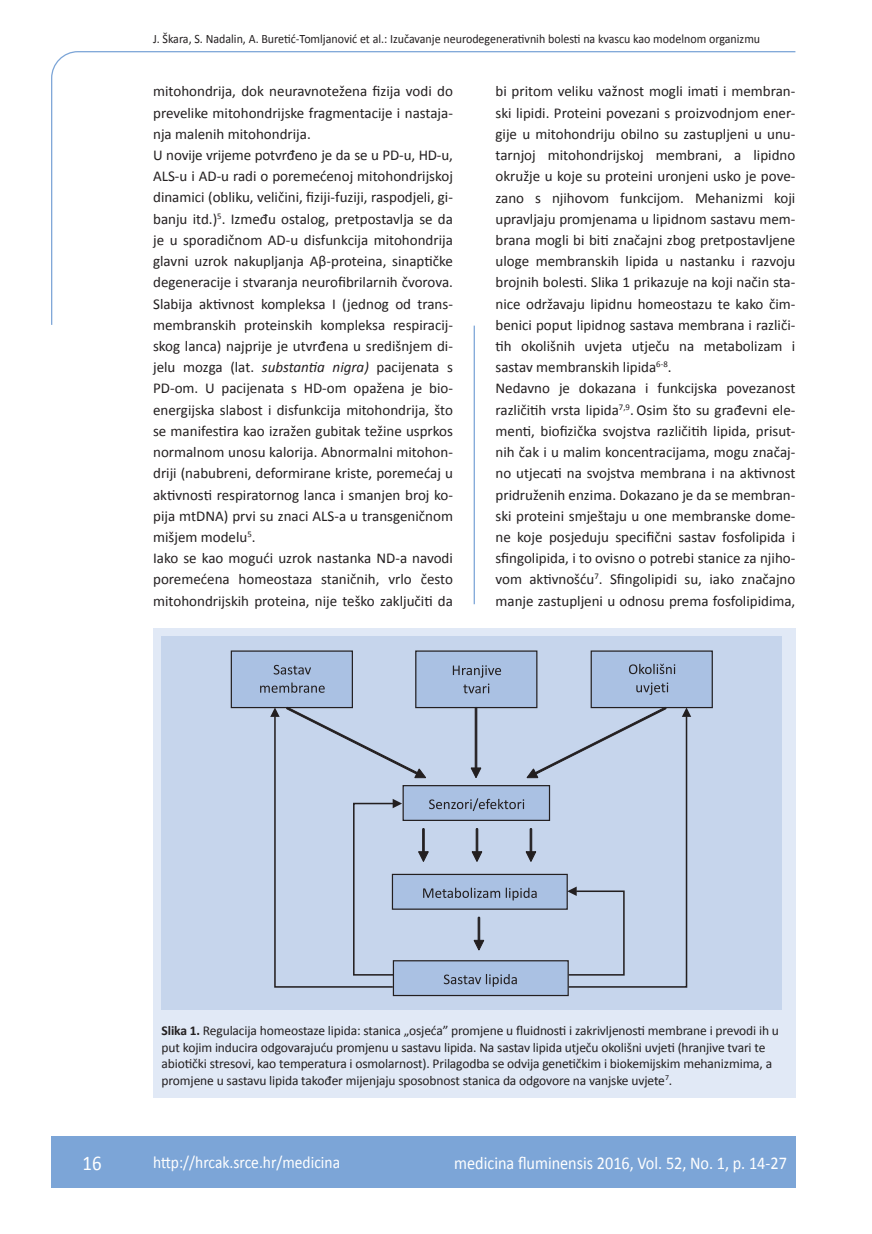
<style>
.page{position:relative;width:872px;height:1234px;background:#fff}
.page>*{position:absolute;margin:0;border:0;box-sizing:border-box;transform-origin:0 0}
.t1{font:21px "Calibri";color:#fff;scale:.9 1}
.t2{font:18px "Calibri";color:#fff;scale:.9 1}
.t3{font:17.25px "Calibri";color:#fff;scale:.9 1}
.t4{font:15px/21.1px "Calibri";color:#231f20}
.t5{font:13.5px/16.5px "Calibri";letter-spacing:-.01em;color:#231f20}
.t6{font:12.75px "Calibri";color:#231f20;scale:.94 1}
.s1{font-style:italic}
.s2{font-weight:700}
</style>
<div class="page">
<svg style="left:51px;top:51px;width:745px;height:274px"></svg>
<hr style="left:473px;top:325px;width:2px;height:279px;background:#7ca5d7">
<div style="left:51px;top:1135px;width:744px;height:51px;background:#7ca5d7"></div>
<div style="left:153px;top:628px;width:642px;height:469px;background:#e1e9f6"></div>
<div style="left:162px;top:636px;width:620px;height:373px;background:#c6d5ec"></div>
<div style="left:231px;top:651px;width:121px;height:56px;background:#aac1e3"></div>
<div style="left:231px;top:650px;width:122px;height:58px;border:1px solid #231f20"></div>
<svg style="left:274px;top:664px;width:37px;height:10px"></svg>
<svg style="left:260px;top:682px;width:65px;height:10px"></svg>
<div style="left:416px;top:651px;width:121px;height:56px;background:#aac1e3"></div>
<div style="left:415px;top:650px;width:122px;height:58px;border:1px solid #231f20"></div>
<svg style="left:453px;top:665px;width:48px;height:12px"></svg>
<svg style="left:463px;top:683px;width:26px;height:10px"></svg>
<div style="left:591px;top:651px;width:121px;height:56px;background:#aac1e3"></div>
<div style="left:590px;top:650px;width:123px;height:58px;border:1px solid #231f20"></div>
<svg style="left:629px;top:663px;width:46px;height:11px"></svg>
<svg style="left:636px;top:682px;width:32px;height:12px"></svg>
<div style="left:393px;top:960px;width:175px;height:35px;background:#aac1e3"></div>
<svg style="left:270px;top:707px;width:421px;height:281px"></svg>
<p class="t6" style="left:153px;top:30px;width:647px">J. Škara, S. Nadalin, A. Buretić-Tomljanović et al.: Izučavanje neurodegenerativnih bolesti na kvascu kao modelnom organizmu</p>
<p class="t4" style="left:153px;top:80px;width:301px">mitohondrija, dok neuravnotežena fizija vodi do prevelike mitohondrijske fragmentacije i nastaja&shy;nja malenih mitohondrija.<br>U novije vrijeme potvrđeno je da se u PD-u, HD-u, ALS-u i AD-u radi o poremećenoj mitohondrijskoj dinamici (obliku, veličini, fiziji-fuziji, raspodjeli, gi&shy;banju itd.)<sup>5</sup>. Između ostalog, pretpostavlja se da je u sporadičnom AD-u disfunkcija mitohondrija glavni uzrok nakupljanja Aβ-proteina, sinaptičke degeneracije i stvaranja neurofibrilarnih čvorova.<br>Slabija aktivnost kompleksa I (jednog od trans&shy;membranskih proteinskih kompleksa respiracij&shy;skog lanca) najprije je utvrđena u središnjem di&shy;jelu mozga (lat. <span class="s1">substantia nigra)</span> pacijenata s PD-om. U pacijenata s HD-om opažena je bio&shy;energijska slabost i disfunkcija mitohondrija, što se manifestira kao izražen gubitak težine usprkos normalnom unosu kalorija. Abnormalni mitohon&shy;driji (nabubreni, deformirane kriste, poremećaj u aktivnosti respiratornog lanca i smanjen broj ko&shy;pija mtDNA) prvi su znaci ALS-a u transgeničnom mišjem modelu<sup>5</sup>.<br>Iako se kao mogući uzrok nastanka ND-a navodi poremećena homeostaza staničnih, vrlo često mitohondrijskih proteina, nije teško zaključiti da</p>
<p class="t4" style="left:495px;top:80px;width:301px">bi pritom veliku važnost mogli imati i membran&shy;ski lipidi. Proteini povezani s proizvodnjom ener&shy;gije u mitohondriju obilno su zastupljeni u unu&shy;tarnjoj mitohondrijskoj membrani, a lipidno okružje u koje su proteini uronjeni usko je pove&shy;zano s njihovom funkcijom. Mehanizmi koji upravljaju promjenama u lipidnom sastavu mem&shy;brana mogli bi biti značajni zbog pretpostavljene uloge membranskih lipida u nastanku i razvoju brojnih bolesti. Slika 1 prikazuje na koji način sta&shy;nice održavaju lipidnu homeostazu te kako čim&shy;benici poput lipidnog sastava membrana i različi&shy;tih okolišnih uvjeta utječu na metabolizam i sastav membranskih lipida<sup>6-8</sup>.<br>Nedavno je dokazana i funkcijska povezanost različitih vrsta lipida<sup>7,9</sup>. Osim što su građevni ele&shy;menti, biofizička svojstva različitih lipida, prisut&shy;nih čak i u malim koncentracijama, mogu značaj&shy;no utjecati na svojstva membrana i na aktivnost pridruženih enzima. Dokazano je da se membran&shy;ski proteini smještaju u one membranske dome&shy;ne koje posjeduju specifični sastav fosfolipida i sfingolipida, i to ovisno o potrebi stanice za njiho&shy;vom aktivnošću<sup>7</sup>. Sfingolipidi su, iako značajno manje zastupljeni u odnosu prema fosfolipidima,</p>
<p class="t5" style="left:162px;top:1021px;width:619px"><span class="s2">Slika 1.</span> Regulacija homeostaze lipida: stanica „osjeća” promjene u fluidnosti i zakrivljenosti membrane i prevodi ih u put kojim inducira odgovarajuću promjenu u sastavu lipida. Na sastav lipida utječu okolišni uvjeti (hranjive tvari te abiotički stresovi, kao temperatura i osmolarnost). Prilagodba se odvija genetičkim i biokemijskim mehanizmima, a promjene u sastavu lipida također mijenjaju sposobnost stanica da odgovore na vanjske uvjete<sup>7</sup>.</p>
<h1 class="t1" style="left:82px;top:1149px;width:23px">16</h1>
<p class="t3" style="left:153px;top:1150px;width:209px">http://hrcak.srce.hr/medicina</p>
<p class="t2" style="left:454px;top:1151px;width:371px">medicina fluminensis 2016, Vol. 52, No. 1, p. 14-27</p>
</div>
